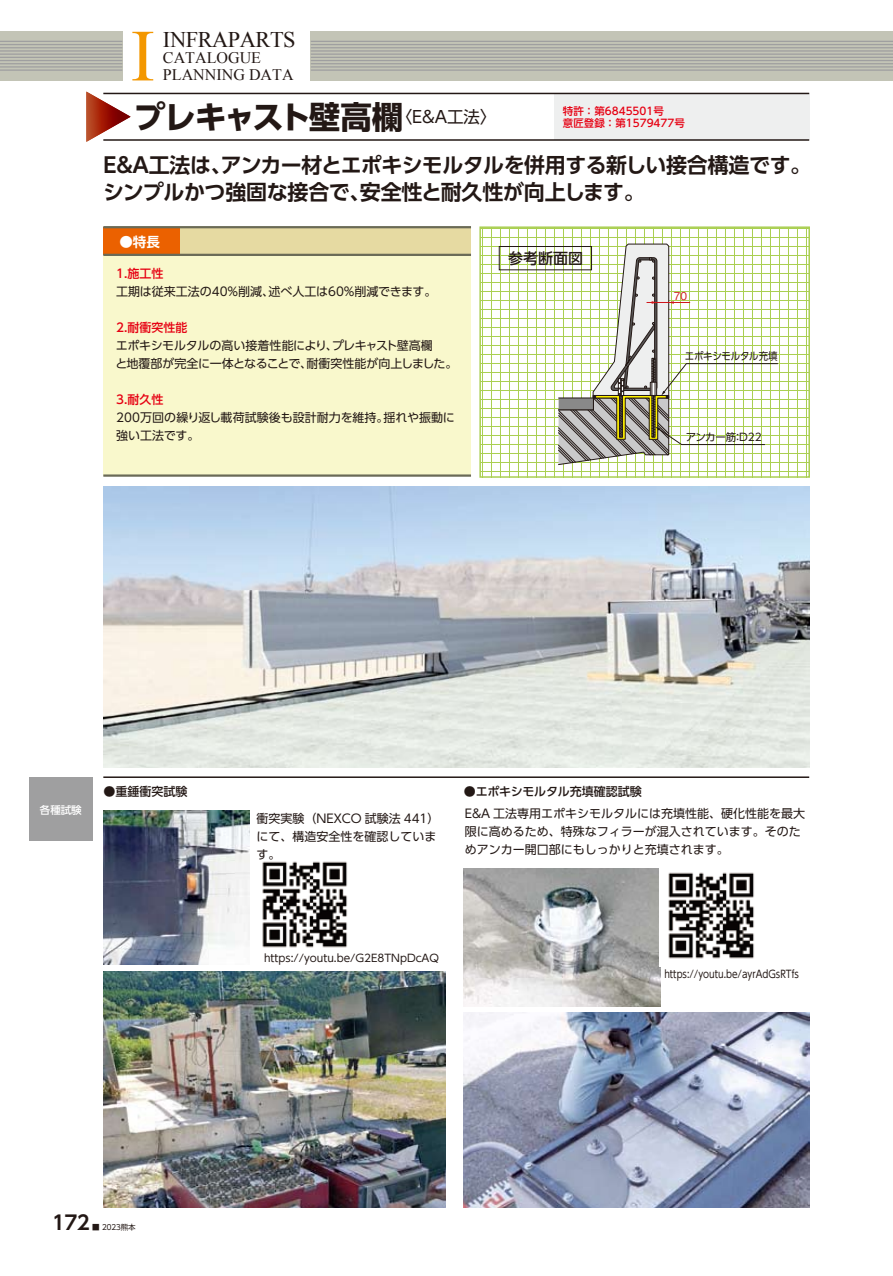
<style>
.page{position:relative;width:893px;height:1276px;background:#fff}
.page>*{position:absolute;margin:0;border:0;box-sizing:border-box;transform-origin:0 0}
.t1{font:73.5px "Times New Roman";color:#f39700}
.t2{font:700 31.5px "UD Shin Go Pro";letter-spacing:-.04em;color:#231815}
.t3{font:22.35px "Times New Roman";letter-spacing:-.02em;color:#231815}
.t4{font:700 21px/27px "UD Shin Go Pro De";letter-spacing:-.02em;color:#231815}
.t5{font:600 19.5px "MO Clear Tone SG";color:#231815}
.t6{font:16.05px "Times New Roman";color:#231815}
.t7{font:500 15px "UD Shin Go Pro";color:#231815}
.t8{font:700 13.5px "UD Shin Go Pro De";color:#fff}
.t9{font:12px/18px "UD Shin Go Pro";color:#231815}
.t10{font:12px/18px "UD Shin Go Pro";letter-spacing:-.025em;color:#231815}
.t11{font:500 12px "UD Shin Go Pro";color:#231815}
.t12{font:500 10.8px "Gothic BBB Pr 6 N";color:#cf171b}
.t13{font:10.5px "UD Shin Go Pro";color:#231815}
.t14{font:10.5px "UD Shin Go Pro";color:#231815;scale:.85 1}
.t15{font:500 10.5px/12px "UD Shin Go Pro";color:#e60012}
.t16{font:10.5px "UD Shin Go Pro";letter-spacing:-.025em;color:#231815;scale:.9 1}
.t17{font:10.5px "UD Shin Go Pro";letter-spacing:-.02em;color:#231815}
.t18{font:500 10.5px "UD Shin Go Pro";color:#fff}
.t19{font:7.5px "MO Clear Tone SG";color:#231815}
.s1{font-weight:500;color:#e60012}
.s2{font-family:"Shin Go Pr 6 N"}
</style>
<div class="page">
<div style="left:311px;top:32px;width:582px;height:49px;background:#c3c4b6"></div>
<hr style="left:311px;top:69px;width:582px;height:2px;background:#9f9fa0">
<hr style="left:311px;top:63px;width:582px;height:1px;background:#9f9fa0">
<hr style="left:311px;top:57px;width:582px;height:1px;background:#9f9fa0">
<hr style="left:311px;top:50px;width:582px;height:2px;background:#9f9fa0">
<hr style="left:311px;top:44px;width:582px;height:1px;background:#9f9fa0">
<hr style="left:311px;top:66px;width:582px;height:2px;background:#9f9fa0">
<hr style="left:311px;top:60px;width:582px;height:1px;background:#9f9fa0">
<hr style="left:311px;top:53px;width:582px;height:2px;background:#9f9fa0">
<hr style="left:311px;top:47px;width:582px;height:1px;background:#9f9fa0">
<hr style="left:311px;top:41px;width:582px;height:1px;background:#9f9fa0">
<div style="left:0;top:32px;width:123px;height:49px;background:#c3c4b6"></div>
<hr style="left:0;top:69px;width:122px;height:2px;background:#9f9fa0">
<hr style="left:0;top:63px;width:122px;height:1px;background:#9f9fa0">
<hr style="left:0;top:57px;width:122px;height:1px;background:#9f9fa0">
<hr style="left:0;top:50px;width:122px;height:2px;background:#9f9fa0">
<hr style="left:0;top:44px;width:122px;height:1px;background:#9f9fa0">
<hr style="left:0;top:66px;width:122px;height:2px;background:#9f9fa0">
<hr style="left:0;top:60px;width:122px;height:1px;background:#9f9fa0">
<hr style="left:0;top:53px;width:122px;height:2px;background:#9f9fa0">
<hr style="left:0;top:47px;width:122px;height:1px;background:#9f9fa0">
<hr style="left:0;top:41px;width:122px;height:1px;background:#9f9fa0">
<div style="left:554px;top:93px;width:255px;height:47px;background:#eeefef"></div>
<hr style="left:103px;top:93px;width:706px;height:1px;background:#231815">
<hr style="left:103px;top:139px;width:706px;height:2px;background:#231815">
<hr style="left:103px;top:776px;width:706px;height:2px;background:#231815">
<svg style="left:86px;top:91px;width:45px;height:51px"></svg>
<div style="left:103px;top:255px;width:368px;height:220px;background:#f9f8cc"></div>
<div style="left:103px;top:227px;width:368px;height:28px;background:#e6daa2"></div>
<div style="left:103px;top:227px;width:77px;height:28px;background:#eb6100"></div>
<hr style="left:103px;top:226px;width:368px;height:2px;background:#6a6a56">
<hr style="left:103px;top:474px;width:368px;height:3px;background:#6a6a56">
<hr style="left:103px;top:254px;width:368px;height:2px;background:#6a6a56">
<svg style="left:479px;top:226px;width:331px;height:252px"></svg>
<img style="left:103px;top:971px;width:342px;height:236px">
<img style="left:103px;top:811px;width:146px;height:153px">
<img style="left:464px;top:1012px;width:345px;height:195px">
<img style="left:464px;top:868px;width:196px;height:138px">
<img style="left:103px;top:487px;width:706px;height:281px">
<img style="left:668px;top:872px;width:86px;height:87px">
<img style="left:262px;top:861px;width:86px;height:87px">
<div style="left:29px;top:777px;width:64px;height:64px;background:#9f9fa0"></div>
<div style="left:499px;top:246px;width:93px;height:24px;border:1px solid #231815"></div>
<svg style="left:558px;top:243px;width:220px;height:222px"></svg>
<p class="t1" style="left:131px;top:6px;width:26px">I</p>
<p class="t3" style="left:163px;top:25px;width:134px">INFRAPARTS</p>
<p class="t6" style="left:163px;top:47px;width:100px">CATALOGUE</p>
<p class="t6" style="left:163px;top:64px;width:132px">PLANNING DATA</p>
<p class="t2" style="left:134px;top:91px;width:364px">プレキャスト壁高欄<sup>〈E&amp;A工法〉</sup></p>
<p class="t15" style="left:563px;top:105px;width:124px">特許：第6845501号<br>意匠登録：第1579477号</p>
<p class="t4" style="left:103px;top:150px;width:710px">E&amp;A工法は、アンカー材とエポキシモルタルを併用する新しい接合構造です。シンプルかつ強固な接合で、安全性と耐久性が向上します。</p>
<p class="t8" style="left:119px;top:230px;width:42px">●特長</p>
<p class="t9" style="left:116px;top:264px;width:322px"><span class="s1">1.施工性<br></span>工期は従来工法の40％削減、述べ人工は60％削減できます。</p>
<p class="t10" style="left:115px;top:318px;width:343px"><span class="s1">2.耐衝突性能<br></span>エポキシモルタルの高い接着性能により、プレキャスト壁高欄<br>と地覆部が完全に一体となることで、耐衝突性能が向上しました。</p>
<p class="t9" style="left:116px;top:390px;width:340px"><span class="s1">3.耐久性<br></span>200万回の繰り返し載荷試験後も設計耐力を維持。揺れや振動に強い工法です。</p>
<p class="t7" style="left:508px;top:246px;width:76px">参考断面図</p>
<p class="t12" style="left:674px;top:287px;width:15px">70</p>
<p class="t16" style="left:685px;top:348px;width:104px">エポキシモルタル充填</p>
<p class="t17" style="left:686px;top:428px;width:78px">アンカー筋：D22</p>
<p class="t18" style="left:40px;top:801px;width:43px">各種試験</p>
<p class="t11" style="left:103px;top:782px;width:85px">●重錘衝突試験</p>
<p class="t11" style="left:464px;top:782px;width:179px">●エポキシモルタル充填確認試験</p>
<p class="t9" style="left:256px;top:809px;width:184px">衝突実験（NEXCO 試験法 441）にて、構造安全性を確認しています。</p>
<p class="t9" style="left:465px;top:804px;width:342px">E&amp;A 工法専用エポキシモルタルには充填性能、硬化性能を最大限に高めるため、特殊なフィラーが混入されています。そのためアンカー開口部にもしっかりと充填されます。</p>
<p class="t13" style="left:264px;top:950px;width:176px">https://youtu.be/G2E8TNpDcAQ</p>
<p class="t14" style="left:664px;top:965px;width:160px">https://youtu.be/ayrAdGsRTfs</p>
<p class="t5" style="left:52px;top:1209px;width:39px">172</p>
<p class="t19" style="left:92px;top:1222px;width:45px"><span class="s2">■</span> 2023<span class="s2">熊本</span></p>
</div>
